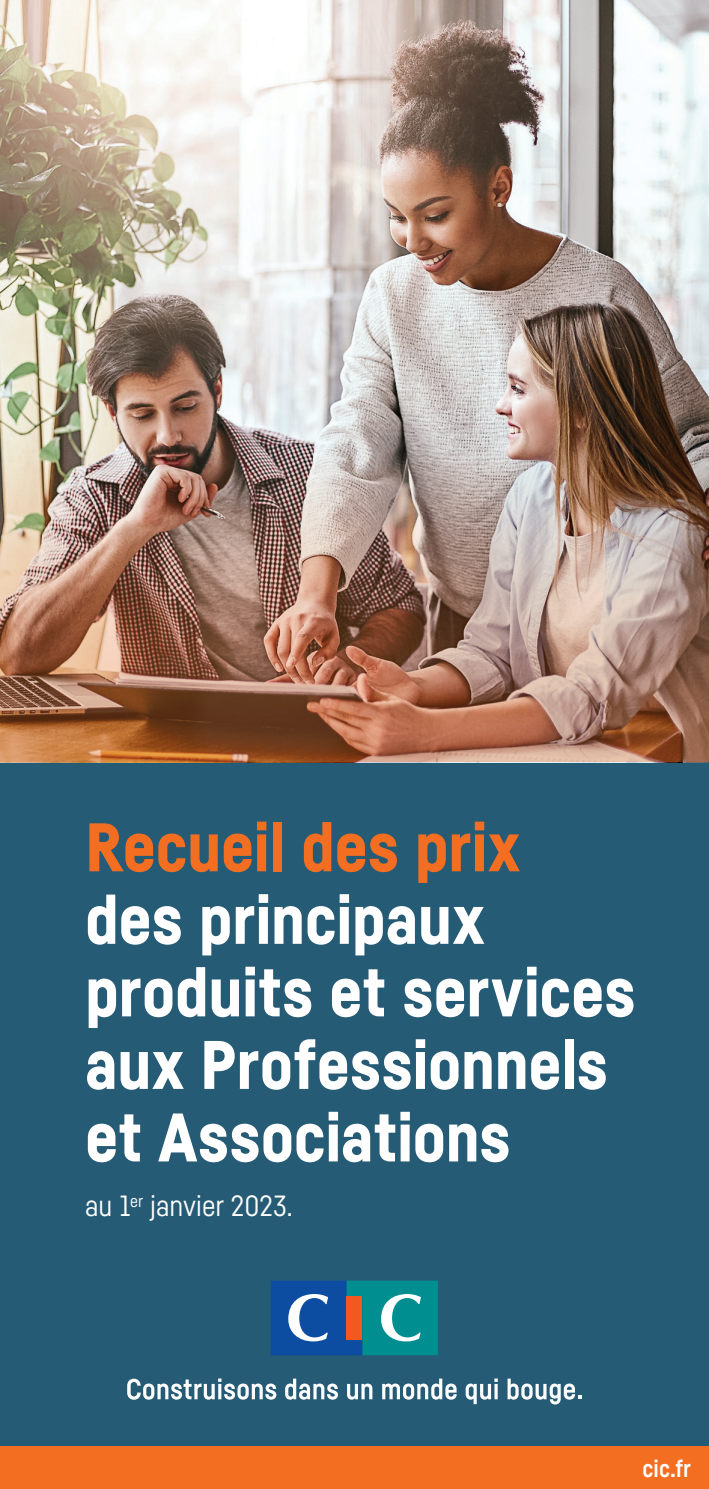
<style>
.page{position:relative;width:709px;height:1489px;background:#fff}
.page>*{position:absolute;margin:0;border:0;box-sizing:border-box;transform-origin:0 0}
.Normal_e{font:900 67.5px/72.5px "Fabrikat";letter-spacing:-.005em;color:#fff}
.Normal_e-2{font:28.75px "Fabrikat";color:#fff}
.Normal_e-3{font:700 23.75px "Fabrikat";color:#fff}
.s1{color:#f36e21}
</style>
<div class="page">
<div style="left:0;top:0;width:709px;height:1488px;background:#265b76"></div>
<div style="left:0;top:1446px;width:709px;height:42px;background:#f36e21"></div>
<svg style="left:271px;top:1280px;width:167px;height:75px;background:#227da3"></svg>
<div style="left:346px;top:1296px;width:16px;height:43px;background:#f15921"></div>
<svg style="left:127px;top:1378px;width:149px;height:21px"></svg>
<svg style="left:285px;top:1378px;width:53px;height:21px"></svg>
<svg style="left:347px;top:1383px;width:25px;height:16px"></svg>
<svg style="left:382px;top:1378px;width:74px;height:21px"></svg>
<svg style="left:465px;top:1378px;width:33px;height:25px"></svg>
<svg style="left:507px;top:1378px;width:75px;height:26px"></svg>
<img style="left:0;top:0;width:709px;height:449px">
<img style="left:0;top:449px;width:709px;height:313px">
<p class="Normal_e" style="left:85px;top:809px;width:552px"><span class="s1">Recueil des prix<br></span>des principaux produits et services</p>
<p class="Normal_e" style="left:85px;top:1027px;width:524px">aux Professionnels et Associations</p>
<p class="Normal_e-2" style="left:85px;top:1188px;width:209px">au 1<sup>er</sup> janvier 2023.</p>
<p class="Normal_e-3" style="left:642px;top:1453px;width:50px">cic.fr</p>
</div>
